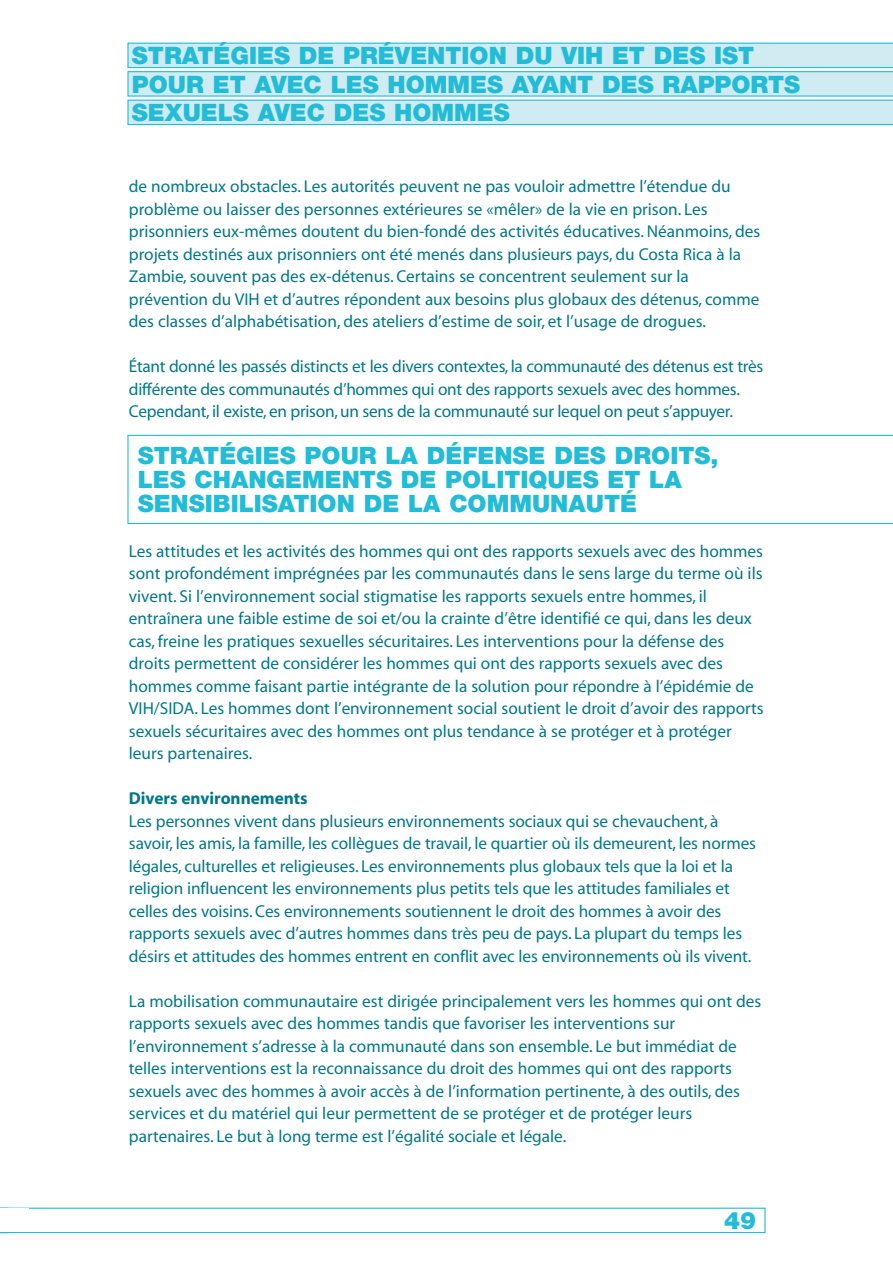
<style>
.page{position:relative;width:893px;height:1263px;background:#fff}
.page>*{position:absolute;margin:0;border:0;box-sizing:border-box;transform-origin:0 0}
.t1{font:900 24px/24px "Helvetica Neue";color:#23bcd7}
.t2{font:17.25px/22.5px "Myriad";color:#00788a}
.t3{font:700 17.25px "Myriad";color:#00788a}
</style>
<div class="page">
<svg style="left:0;top:1208px;width:765px;height:25px"></svg>
<div style="left:0;top:1209px;width:29px;height:23px;background:#fff"></div>
<svg style="left:127px;top:43px;width:765px;height:82px;background:#c4e8f0"></svg>
<svg style="left:127px;top:435px;width:765px;height:89px"></svg>
<h1 class="t1" style="left:132px;top:43px;width:669px;line-height:28.5px">STRATÉGIES DE PRÉVENTION DU VIH ET DES IST<br>POUR ET AVEC LES HOMMES AYANT DES RAPPORTS<br>SEXUELS AVEC DES HOMMES</h1>
<p class="t2" style="left:129px;top:177px;width:633px">de nombreux obstacles. Les autorités peuvent ne pas vouloir admettre l’étendue du problème ou laisser des personnes extérieures se «mêler» de la vie en prison. Les prisonniers eux-mêmes doutent du bien-fondé des activités éducatives. Néanmoins, des projets destinés aux prisonniers ont été menés dans plusieurs pays, du Costa Rica à la Zambie, souvent pas des ex-détenus. Certains se concentrent seulement sur la prévention du VIH et d’autres répondent aux besoins plus globaux des détenus, comme des classes d’alphabétisation, des ateliers d’estime de soir, et l’usage de drogues.</p>
<p class="t2" style="left:129px;top:357px;width:636px">Étant donné les passés distincts et les divers contextes, la communauté des détenus est très différente des communautés d’hommes qui ont des rapports sexuels avec des hommes.<br>Cependant, il existe, en prison, un sens de la communauté sur lequel on peut s’appuyer.</p>
<h1 class="t1" style="left:138px;top:445px;width:582px">STRATÉGIES POUR LA DÉFENSE DES DROITS,<br>LES CHANGEMENTS DE POLITIQUES ET LA<br>SENSIBILISATION DE LA COMMUNAUTÉ</h1>
<p class="t2" style="left:129px;top:541px;width:636px">Les attitudes et les activités des hommes qui ont des rapports sexuels avec des hommes sont profondément imprégnées par les communautés dans le sens large du terme où ils vivent. Si l’environnement social stigmatise les rapports sexuels entre hommes, il entraînera une faible estime de soi et/ou la crainte d’être identifié ce qui, dans les deux cas, freine les pratiques sexuelles sécuritaires. Les interventions pour la défense des droits permettent de considérer les hommes qui ont des rapports sexuels avec des hommes comme faisant partie intégrante de la solution pour répondre à l’épidémie de VIH/SIDA. Les hommes dont l’environnement social soutient le droit d’avoir des rapports sexuels sécuritaires avec des hommes ont plus tendance à se protéger et à protéger leurs partenaires.</p>
<p class="t3" style="left:129px;top:792px;width:180px">Divers environnements</p>
<p class="t2" style="left:129px;top:811px;width:628px">Les personnes vivent dans plusieurs environnements sociaux qui se chevauchent, à savoir, les amis, la famille, les collègues de travail, le quartier où ils demeurent, les normes légales, culturelles et religieuses. Les environnements plus globaux tels que la loi et la religion influencent les environnements plus petits tels que les attitudes familiales et celles des voisins. Ces environnements soutiennent le droit des hommes à avoir des rapports sexuels avec d’autres hommes dans très peu de pays. La plupart du temps les désirs et attitudes des hommes entrent en conflit avec les environnements où ils vivent.</p>
<p class="t2" style="left:129px;top:991px;width:634px">La mobilisation communautaire est dirigée principalement vers les hommes qui ont des rapports sexuels avec des hommes tandis que favoriser les interventions sur l’environnement s’adresse à la communauté dans son ensemble. Le but immédiat de telles interventions est la reconnaissance du droit des hommes qui ont des rapports sexuels avec des hommes à avoir accès à de l’information pertinente, à des outils, des services et du matériel qui leur permettent de se protéger et de protéger leurs partenaires. Le but à long terme est l’égalité sociale et légale.</p>
<h1 class="t1" style="left:724px;top:1211px;width:34px">49</h1>
</div>
